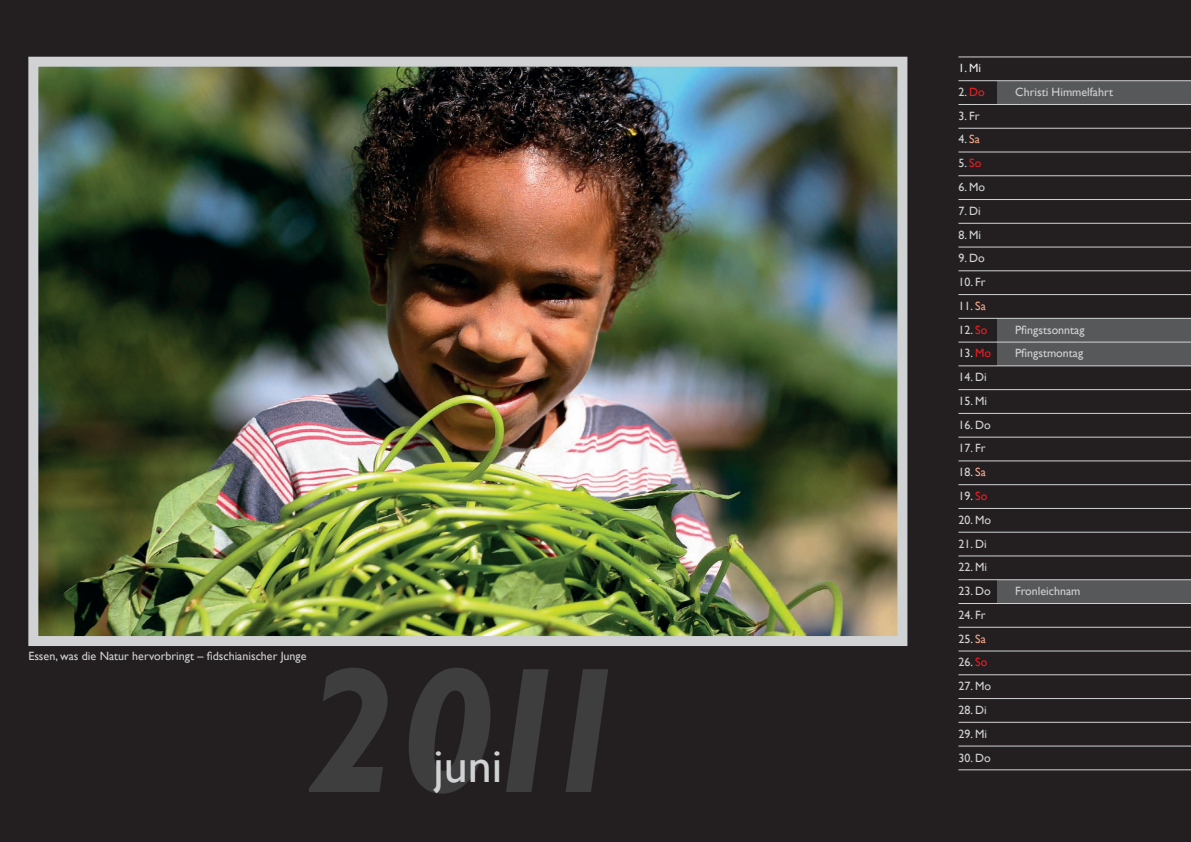
<style>
.page{position:relative;width:1191px;height:842px;background:#231f20}
.page>*{position:absolute;margin:0;border:0;box-sizing:border-box;transform-origin:0 0}
.t1{font:italic 700 180px "Gill Sans";color:#3e3e3f}
.t2{font:48px "Gill Sans";color:#d1d2d4}
.t3{font:12px "Gill Sans";color:#d1d2d4}
.t4{font:12px "Gill Sans";color:#ececee}
.s1{color:#ee1d23}
.s2{color:#f8a98e}
</style>
<div class="page">
<img style="left:39px;top:68px;width:857px;height:567px">
<div style="left:28px;top:57px;width:879px;height:589px;border:10px solid #d1d2d4"></div>
<div style="left:997px;top:81px;width:194px;height:23px;background:#57585a"></div>
<div style="left:997px;top:319px;width:194px;height:23px;background:#57585a"></div>
<div style="left:997px;top:342px;width:194px;height:24px;background:#57585a"></div>
<div style="left:997px;top:580px;width:194px;height:23px;background:#57585a"></div>
<hr style="left:958px;top:57px;width:233px;height:1px;background:#d1d2d4">
<hr style="left:958px;top:80px;width:233px;height:1px;background:#d1d2d4">
<hr style="left:958px;top:104px;width:233px;height:1px;background:#d1d2d4">
<hr style="left:958px;top:128px;width:233px;height:1px;background:#d1d2d4">
<hr style="left:958px;top:152px;width:233px;height:1px;background:#d1d2d4">
<hr style="left:958px;top:175px;width:233px;height:1px;background:#d1d2d4">
<hr style="left:958px;top:199px;width:233px;height:1px;background:#d1d2d4">
<hr style="left:958px;top:223px;width:233px;height:1px;background:#d1d2d4">
<hr style="left:958px;top:247px;width:233px;height:1px;background:#d1d2d4">
<hr style="left:958px;top:271px;width:233px;height:1px;background:#d1d2d4">
<hr style="left:958px;top:294px;width:233px;height:1px;background:#d1d2d4">
<hr style="left:958px;top:318px;width:233px;height:1px;background:#d1d2d4">
<hr style="left:958px;top:342px;width:233px;height:1px;background:#d1d2d4">
<hr style="left:958px;top:366px;width:233px;height:1px;background:#d1d2d4">
<hr style="left:958px;top:389px;width:233px;height:1px;background:#d1d2d4">
<hr style="left:958px;top:413px;width:233px;height:1px;background:#d1d2d4">
<hr style="left:958px;top:437px;width:233px;height:1px;background:#d1d2d4">
<hr style="left:958px;top:461px;width:233px;height:1px;background:#d1d2d4">
<hr style="left:958px;top:484px;width:233px;height:1px;background:#d1d2d4">
<hr style="left:958px;top:508px;width:233px;height:1px;background:#d1d2d4">
<hr style="left:958px;top:532px;width:233px;height:1px;background:#d1d2d4">
<hr style="left:958px;top:556px;width:233px;height:1px;background:#d1d2d4">
<hr style="left:958px;top:579px;width:233px;height:1px;background:#d1d2d4">
<hr style="left:958px;top:603px;width:233px;height:1px;background:#d1d2d4">
<hr style="left:958px;top:627px;width:233px;height:1px;background:#d1d2d4">
<hr style="left:958px;top:651px;width:233px;height:1px;background:#d1d2d4">
<hr style="left:958px;top:674px;width:233px;height:1px;background:#d1d2d4">
<hr style="left:958px;top:698px;width:233px;height:1px;background:#d1d2d4">
<hr style="left:958px;top:722px;width:233px;height:1px;background:#d1d2d4">
<hr style="left:958px;top:746px;width:233px;height:1px;background:#d1d2d4">
<hr style="left:958px;top:769px;width:233px;height:1px;background:#d1d2d4">
<p class="t3" style="left:28px;top:649px;width:279px">Essen, was die Natur hervorbringt – fidschianischer Junge</p>
<h1 class="t1" style="left:304px;top:627px;width:330px">2011</h1>
<h2 class="t2" style="left:433px;top:737px;width:71px">juni</h2>
<p class="t4" style="left:958px;top:61px;width:24px">1. Mi</p>
<p class="t3" style="left:958px;top:85px;width:28px">2. <span class="s1">Do</span></p>
<p class="t3" style="left:1015px;top:85px;width:99px">Christi Himmelfahrt</p>
<p class="t3" style="left:958px;top:109px;width:23px">3. Fr</p>
<p class="t3" style="left:958px;top:132px;width:23px">4. <span class="s2">Sa</span></p>
<p class="t3" style="left:958px;top:156px;width:24px">5. <span class="s1">So</span></p>
<p class="t3" style="left:958px;top:180px;width:28px">6. Mo</p>
<p class="t3" style="left:958px;top:204px;width:24px">7. Di</p>
<p class="t3" style="left:958px;top:227px;width:24px">8. Mi</p>
<p class="t3" style="left:958px;top:251px;width:28px">9. Do</p>
<p class="t3" style="left:958px;top:275px;width:29px">10. Fr</p>
<p class="t3" style="left:958px;top:299px;width:29px">11. <span class="s2">Sa</span></p>
<p class="t3" style="left:958px;top:323px;width:30px">12. <span class="s1">So</span></p>
<p class="t3" style="left:1015px;top:323px;width:71px">Pfingstsonntag</p>
<p class="t3" style="left:958px;top:346px;width:34px">13. <span class="s1">Mo</span></p>
<p class="t3" style="left:1015px;top:346px;width:69px">Pfingstmontag</p>
<p class="t3" style="left:958px;top:370px;width:30px">14. Di</p>
<p class="t3" style="left:958px;top:394px;width:30px">15. Mi</p>
<p class="t3" style="left:958px;top:418px;width:34px">16. Do</p>
<p class="t3" style="left:958px;top:441px;width:29px">17. Fr</p>
<p class="t3" style="left:958px;top:465px;width:29px">18. <span class="s2">Sa</span></p>
<p class="t3" style="left:958px;top:489px;width:30px">19. <span class="s1">So</span></p>
<p class="t3" style="left:958px;top:513px;width:34px">20. Mo</p>
<p class="t3" style="left:958px;top:536px;width:30px">21. Di</p>
<p class="t3" style="left:958px;top:560px;width:30px">22. Mi</p>
<p class="t3" style="left:958px;top:584px;width:34px">23. Do</p>
<p class="t3" style="left:1015px;top:584px;width:67px">Fronleichnam</p>
<p class="t3" style="left:958px;top:608px;width:29px">24. Fr</p>
<p class="t3" style="left:958px;top:632px;width:29px">25. <span class="s2">Sa</span></p>
<p class="t3" style="left:958px;top:655px;width:30px">26. <span class="s1">So</span></p>
<p class="t3" style="left:958px;top:679px;width:34px">27. Mo</p>
<p class="t3" style="left:958px;top:703px;width:30px">28. Di</p>
<p class="t3" style="left:958px;top:727px;width:30px">29. Mi</p>
<p class="t3" style="left:958px;top:750px;width:34px">30. Do</p>
</div>
